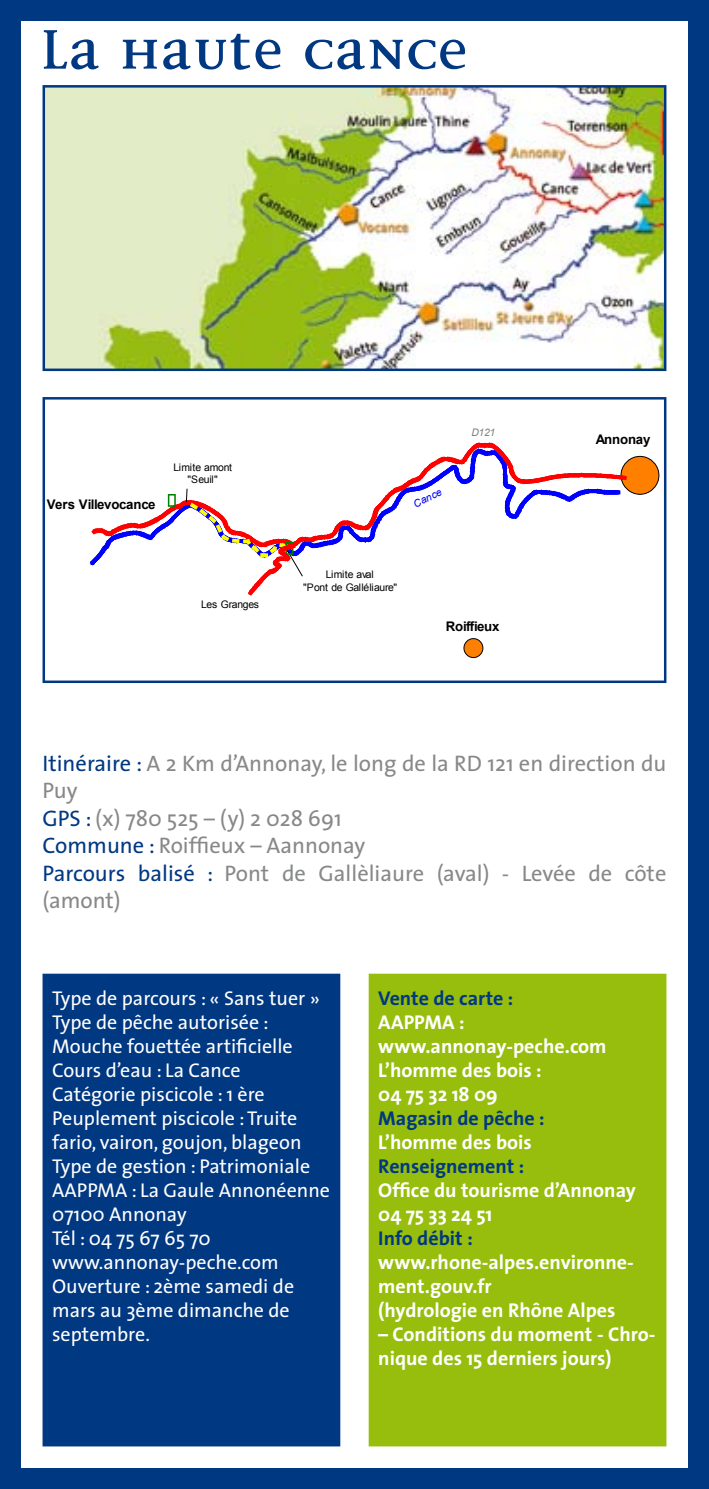
<style>
.page{position:relative;width:709px;height:1489px;background:#fff}
.page>*{position:absolute;margin:0;border:0;box-sizing:border-box;transform-origin:0 0}
.t1{font:700 75px "Disturbance";color:#003882}
.t2{font:22.5px/27.5px "The Sans";color:#878889}
.t3{font:20px/24px "The Sans";color:#fff}
.t4{font:700 20px/24px "The Sans";color:#fff}
.t5{font:700 20px "The Sans";color:#003882}
.t6{font:700 13.25px "Arial";letter-spacing:-.015em;color:#000}
.t7{font:10.5px/12.2px "Arial";letter-spacing:-.01em;color:#000;text-align:center}
.t8{font:italic 10.5px "Arial";color:#00f}
.t9{font:italic 10.5px "Arial";color:#808080}
.s1{color:#003882}
</style>
<div class="page">
<div style="left:1px;top:1px;width:706px;height:1486px;background:#003882"></div>
<div style="left:21px;top:21px;width:666px;height:1446px;background:#fff"></div>
<div style="left:44px;top:974px;width:295px;height:470px;background:#003882"></div>
<div style="left:43px;top:973px;width:297px;height:473px;border:2px solid #003882"></div>
<svg style="left:463px;top:638px;width:20px;height:20px"></svg>
<svg style="left:90px;top:443px;width:569px;height:151px"></svg>
<div style="left:43px;top:397px;width:623px;height:286px;border:2px solid #003882"></div>
<div style="left:370px;top:974px;width:295px;height:470px;background:#97be0d"></div>
<div style="left:369px;top:973px;width:297px;height:473px;border:2px solid #97be0d"></div>
<img style="left:46px;top:88px;width:617px;height:280px">
<div style="left:43px;top:85px;width:623px;height:286px;border:2px solid #003882"></div>
<h1 class="t1" style="left:41px;top:16px;width:428px">La haute Cance</h1>
<p class="t6" style="left:47px;top:497px;width:110px">Vers Villevocance</p>
<p class="t7" style="left:173px;top:461px;width:60px">Limite amont "Seuil"</p>
<p class="t7" style="left:201px;top:598px;width:59px">Les Granges</p>
<p class="t8" style="left:411px;top:499px;width:32px;rotate:-25deg">Cance</p>
<p class="t9" style="left:471px;top:426px;width:25px">D121</p>
<p class="t7" style="left:303px;top:568px;width:96px">Limite aval<br>"Pont de Galléliaure"</p>
<p class="t6" style="left:445px;top:618px;width:55px">Roiffieux</p>
<p class="t6" style="left:596px;top:432px;width:56px">Annonay</p>
<p class="t2" style="left:43px;top:748px;width:625px"><span class="s1">Itinéraire :</span> A 2 Km d’Annonay, le long de la RD 121 en direction du<br>Puy<br><span class="s1">GPS :</span> (x) 780 525 – (y) 2 028 691<br><span class="s1">Commune :</span> Roiffieux – Aannonay<br><span class="s1">Parcours balisé :</span> Pont de Gallèliaure (aval) - Levée de côte (amont)</p>
<p class="t3" style="left:52px;top:985px;width:279px">Type de parcours : « Sans tuer »<br>Type de pêche autorisée :<br>Mouche fouettée artificielle<br>Cours d’eau : La Cance<br>Catégorie piscicole : 1 ère<br>Peuplement piscicole : Truite fario, vairon, goujon, blageon<br>Type de gestion : Patrimoniale<br>AAPPMA : La Gaule Annonéenne<br>07100 Annonay<br>Tél : 04 75 67 65 70 www.annonay-peche.com<br>Ouverture : 2ème samedi de mars au 3ème dimanche de septembre.</p>
<p class="t5" style="left:378px;top:981px;width:136px">Vente de carte :</p>
<p class="t4" style="left:378px;top:1009px;width:230px">AAPPMA : www.annonay-peche.com<br>L’homme des bois :<br>04 75 32 18 09</p>
<p class="t5" style="left:378px;top:1101px;width:168px">Magasin de pêche :</p>
<p class="t4" style="left:378px;top:1129px;width:155px">L’homme des bois</p>
<p class="t5" style="left:378px;top:1149px;width:148px">Renseignement :</p>
<p class="t4" style="left:378px;top:1177px;width:259px">Office du tourisme d’Annonay<br>04 75 33 24 51</p>
<p class="t5" style="left:378px;top:1221px;width:96px">Info débit :</p>
<p class="t4" style="left:378px;top:1249px;width:257px">www.rhone-alpes.environne&shy;ment.gouv.fr<br>(hydrologie en Rhône Alpes</p>
<p class="t4" style="left:378px;top:1321px;width:279px">– Conditions du moment - Chro&shy;nique des 15 derniers jours)</p>
</div>
